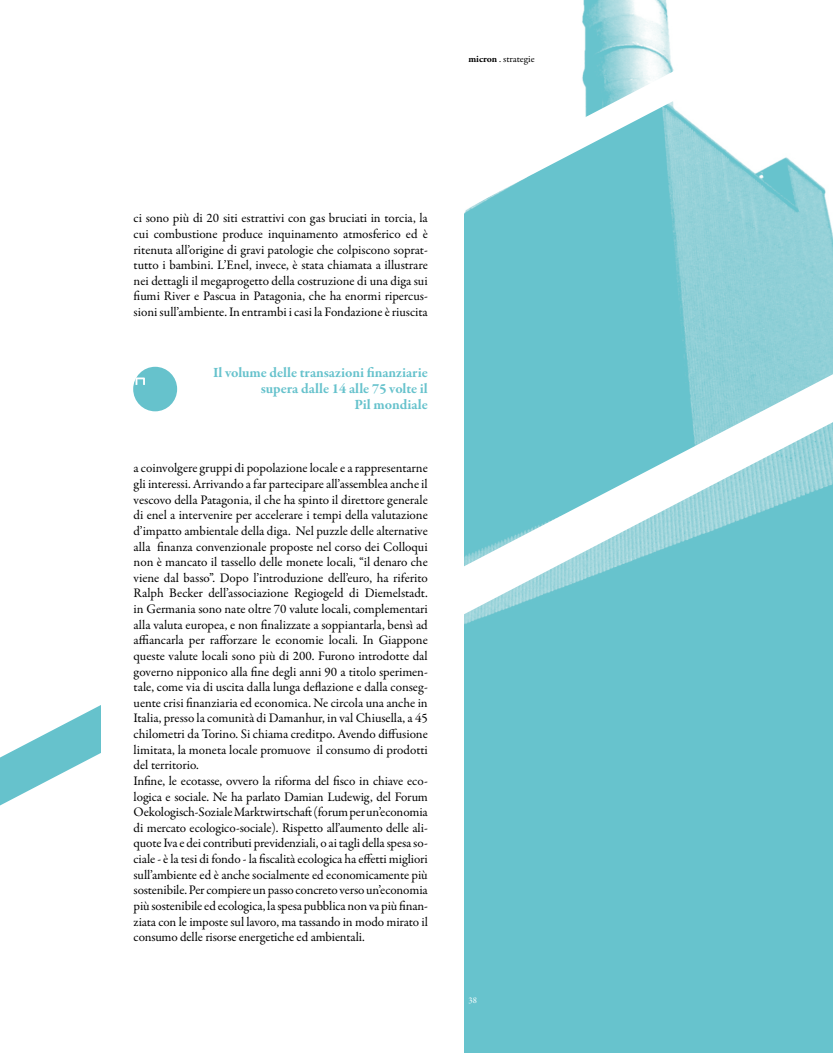
<style>
.page{position:relative;width:833px;height:1053px;background:#fff}
.page>*{position:absolute;margin:0;border:0;box-sizing:border-box;transform-origin:0 0}
.t1{font:700 14.38px/16.2px "Garamond Premr Pro";color:#66c2cc;text-align:right}
.t2{font:13.12px/15.6px "Garamond Premr Pro";letter-spacing:-.005em;color:#000;text-align:justify}
.t3{font:10px "Garamond Premr Pro";letter-spacing:-.005em;color:#000}
.t4{font:8.75px "Garamond Premr Pro";color:#fff}
.s1{font-weight:700}
</style>
<div class="page">
<div style="left:464px;top:230px;width:369px;height:822px;background:#67c3cd"></div>
<div style="left:133px;top:367px;width:44px;height:44px;background:#66c2cc;border-radius:50%"></div>
<svg style="left:136px;top:377px;width:9px;height:8px"></svg>
<svg style="left:464px;top:0;width:368px;height:230px"></svg>
<svg style="left:464px;top:280px;width:369px;height:367px"></svg>
<svg style="left:0;top:705px;width:101px;height:101px"></svg>
<p class="t3" style="left:468px;top:53px;width:68px"><span class="s1">micron</span> . strategie</p>
<p class="t2" style="left:134px;top:210px;width:296px">ci sono più di 20 siti estrattivi con gas bruciati in torcia, la cui combustione produce inquinamento atmosferico ed è ritenuta all’origine di gravi patologie che colpiscono soprat&shy;tutto i bambini. L’Enel, invece, è stata chiamata a illustrare nei dettagli il megaprogetto della costruzione di una diga sui fiumi River e Pascua in Patagonia, che ha enormi ripercus&shy;sioni sull’ambiente. In entrambi i casi la Fondazione è riuscita</p>
<p class="t1" style="left:213px;top:364px;width:216px">Il volume delle transazioni finanziarie supera dalle 14 alle 75 volte il<br>Pil mondiale</p>
<p class="t2" style="left:134px;top:460px;width:296px;text-align:left">a coinvolgere gruppi di popolazione locale e a rappresentarne gli interessi. Arrivando a far partecipare all’assemblea anche il vescovo della Patagonia, il che ha spinto il direttore generale di enel a intervenire per accelerare i tempi della valutazione d’impatto ambientale della diga. Nel puzzle delle alternative alla finanza convenzionale proposte nel corso dei Colloqui non è mancato il tassello delle monete locali, “il denaro che viene dal basso”. Dopo l’introduzione dell’euro, ha riferito Ralph Becker dell’associazione Regiogeld di Diemelstadt. in Germania sono nate oltre 70 valute locali, complementari alla valuta europea, e non finalizzate a soppiantarla, bensì ad affiancarla per rafforzare le economie locali. In Giappone queste valute locali sono più di 200. Furono introdotte dal governo nipponico alla fine degli anni 90 a titolo sperimen&shy;tale, come via di uscita dalla lunga deflazione e dalla conseg&shy;uente crisi finanziaria ed economica. Ne circola una anche in Italia, presso la comunità di Damanhur, in val Chiusella, a 45 chilometri da Torino. Si chiama creditpo. Avendo diffusione limitata, la moneta locale promuove il consumo di prodotti del territorio.<br>Infine, le ecotasse, ovvero la riforma del fisco in chiave eco&shy;logica e sociale. Ne ha parlato Damian Ludewig, del Forum Oekologisch-Soziale Marktwirtschaft (forum per un’economia di mercato ecologico-sociale). Rispetto all’aumento delle ali&shy;quote Iva e dei contributi previdenziali, o ai tagli della spesa so&shy;ciale - è la tesi di fondo - la fiscalità ecologica ha effetti migliori sull’ambiente ed è anche socialmente ed economicamente più sostenibile. Per compiere un passo concreto verso un’economia più sostenibile ed ecologica, la spesa pubblica non va più finan&shy;ziata con le imposte sul lavoro, ma tassando in modo mirato il consumo delle risorse energetiche ed ambientali.</p>
<p class="t4" style="left:468px;top:995px;width:10px">38</p>
</div>
